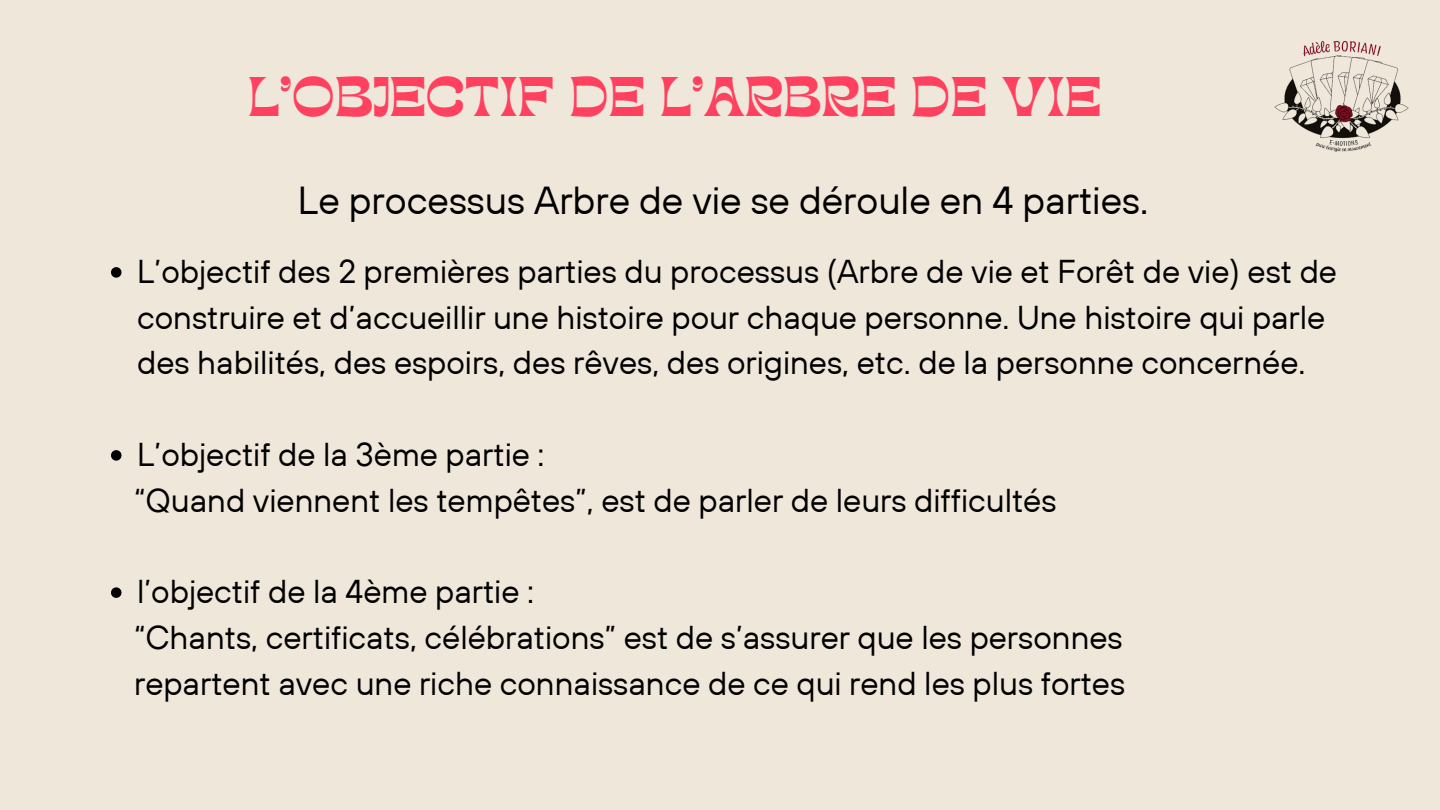
<style>
.page{position:relative;width:1440px;height:810px;background:#f0e7db}
.page>*{position:absolute;margin:0;border:0;box-sizing:border-box;transform-origin:0 0}
.t1{font:39px "TT Hoves";color:#000}
.t2{font:39px "TANKINDRED Display";color:#fe415e}
.t3{font:33px/45.8px "TT Hoves";color:#000}
</style>
<div class="page">
<svg style="left:111px;top:267px;width:11px;height:11px"></svg>
<svg style="left:111px;top:450px;width:11px;height:11px"></svg>
<svg style="left:111px;top:587px;width:11px;height:11px"></svg>
<img style="left:1274px;top:40px;width:135px;height:112px">
<p class="t2" style="left:248px;top:74px;width:854px">L’OBJECTIF DE L’ARBRE DE VIE</p>
<h1 class="t1" style="left:298px;top:175px;width:852px">Le processus Arbre de vie se déroule en 4 parties.</h1>
<p class="t3" style="left:137px;top:248px;width:1202px">L’objectif des 2 premières parties du processus (Arbre de vie et Forêt de vie) est de construire et d’accueillir une histoire pour chaque personne. Une histoire qui parle des habilités, des espoirs, des rêves, des origines, etc. de la personne concernée.</p>
<h2 class="t3" style="left:137px;top:431px;width:409px">L’objectif de la 3ème partie :</h2>
<p class="t3" style="left:134px;top:477px;width:924px">“Quand viennent les tempêtes”, est de parler de leurs difficultés</p>
<p class="t3" style="left:137px;top:568px;width:398px">l’objectif de la 4ème partie :</p>
<p class="t3" style="left:134px;top:614px;width:990px">“Chants, certificats, célébrations” est de s’assurer que les personnes</p>
<p class="t3" style="left:134px;top:660px;width:993px">repartent avec une riche connaissance de ce qui rend les plus fortes</p>
</div>
